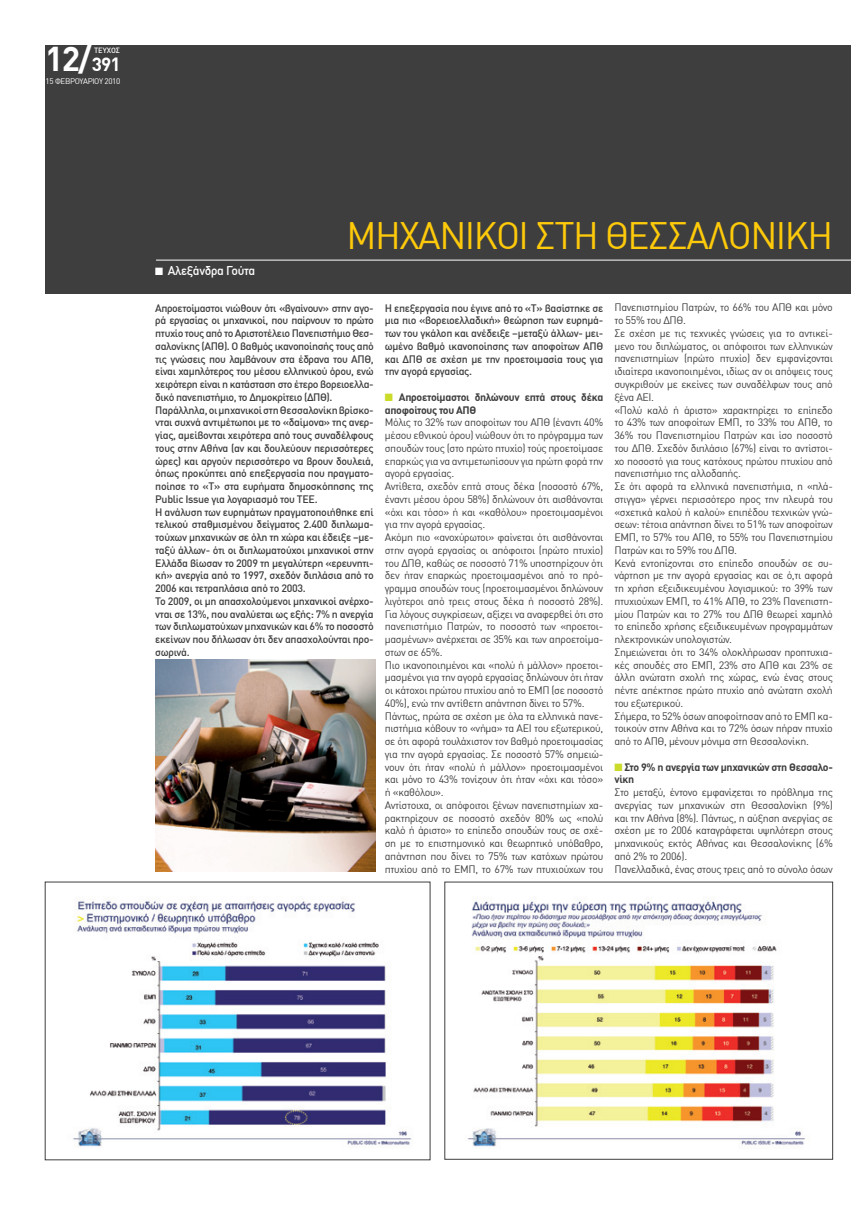
<style>
.page{position:relative;width:851px;height:1205px;background:#fff}
.page>*{position:absolute;margin:0;border:0;box-sizing:border-box;transform-origin:0 0}
.t1{font:37.5px "DIN Greek";letter-spacing:-.04em;color:#feca0a}
.t2{font:700 33.75px "DIN Greek";color:#fff}
.t3{font:500 12.5px "DIN Greek";letter-spacing:-.025em;color:#fff}
.t4{font:10.62px/12.8px "DIN Greek";letter-spacing:-.03em;color:#3e3e3f}
.t5{font:500 10.62px/12.8px "DIN Greek";letter-spacing:-.03em;color:#3e3e3f}
.t6{font:700 10.62px/12.8px "DIN Greek";letter-spacing:-.03em;color:#3e3e3f}
.t7{font:8px "DIN Greek";letter-spacing:-.04em;color:#fff}
.t8{font:500 7.5px "DIN Greek";color:#fff}
.s1{font-size:18.75px}
.s2{color:#cadb2a}
</style>
<div class="page">
<div style="left:45px;top:45px;width:805px;height:248px;background:#3e3e3f"></div>
<hr style="left:156px;top:260px;width:694px;height:1px;background:#fff">
<img style="left:467px;top:901px;width:338px;height:246px">
<img style="left:73px;top:899px;width:339px;height:248px">
<img style="left:155px;top:659px;width:220px;height:213px">
<h2 class="t2" style="left:45px;top:39px;width:77px">12/<span class="s1">391</span></h2>
<p class="t8" style="left:94px;top:46px;width:27px">ΤΕΥΧΟΣ</p>
<p class="t7" style="left:46px;top:76px;width:76px">15 ΦEBPOYAPIOY 2010</p>
<h1 class="t1" style="left:346px;top:214px;width:488px">ΜΗΧΑΝΙΚΟΙ ΣΤΗ ΘΕΣΣΑΛΟΝΙΚΗ</h1>
<p class="t3" style="left:155px;top:263px;width:102px">■ Αλεξάνδρα Γούτα</p>
<p class="t5" style="left:155px;top:301px;width:220px">Απροετοίμαστοι νιώθουν ότι «βγαίνουν» στην αγο&shy;ρά εργασίας οι μηχανικοί, που παίρνουν το πρώτο πτυχίο τους από το Αριστοτέλειο Πανεπιστήμιο Θεσ&shy;σαλονίκης (ΑΠΘ). Ο βαθμός ικανοποίησής τους από τις γνώσεις που λαμβάνουν στα έδρανα του ΑΠΘ, είναι χαμηλότερος του μέσου ελληνικού όρου, ενώ χειρότερη είναι η κατάσταση στο έτερο βορειοελλα&shy;δικό πανεπιστήμιο, το Δημοκρίτειο (ΔΠΘ).<br>Παράλληλα, οι μηχανικοί στη Θεσσαλονίκη βρίσκο&shy;νται συχνά αντιμέτωποι με το «δαίμονα» της ανερ&shy;γίας, αμείβονται χειρότερα από τους συναδέλφους τους στην Αθήνα (αν και δουλεύουν περισσότερες ώρες) και αργούν περισσότερο να βρουν δουλειά, όπως προκύπτει από επεξεργασία που πραγματο&shy;ποίησε το «Τ» στα ευρήματα δημοσκόπησης της Public Issue για λογαριασμό του ΤΕΕ.<br>Η ανάλυση των ευρημάτων πραγματοποιήθηκε επί τελικού σταθμισμένου δείγματος 2.400 διπλωμα&shy;τούχων μηχανικών σε όλη τη χώρα και έδειξε –με&shy;ταξύ άλλων- ότι οι διπλωματούχοι μηχανικοί στην Ελλάδα βίωσαν το 2009 τη μεγαλύτερη «ερευνητι&shy;κή» ανεργία από το 1997, σχεδόν διπλάσια από το 2006 και τετραπλάσια από το 2003.<br>Το 2009, οι μη απασχολούμενοι μηχανικοί ανέρχο&shy;νται σε 13%, που αναλύεται ως εξής: 7% η ανεργία των διπλωματούχων μηχανικών και 6% το ποσοστό εκείνων που δήλωσαν ότι δεν απασχολούνται προ&shy;σωρινά.</p>
<p class="t5" style="left:385px;top:301px;width:220px;text-align:justify">Η επεξεργασία που έγινε από το «Τ» βασίστηκε σε μια πιο «βορειοελλαδική» θεώρηση των ευρημά&shy;των του γκάλοπ και ανέδειξε –μεταξύ άλλων- μει&shy;ωμένο βαθμό ικανοποίησης των αποφοίτων ΑΠΘ και ΔΠΘ σε σχέση με την προετοιμασία τους για την αγορά εργασίας.</p>
<p class="t6" style="left:385px;top:390px;width:220px"><span class="s2">■</span> Απροετοίμαστοι δηλώνουν επτά στους δέκα αποφοίτους του ΑΠΘ</p>
<p class="t4" style="left:385px;top:416px;width:220px">Μόλις το 32% των αποφοίτων του ΑΠΘ (έναντι 40% μέσου εθνικού όρου) νιώθουν ότι το πρόγραμμα των σπουδών τους (στο πρώτο πτυχίο) τούς προετοίμασε επαρκώς για να αντιμετωπίσουν για πρώτη φορά την αγορά εργασίας.<br>Αντίθετα, σχεδόν επτά στους δέκα (ποσοστό 67%, έναντι μέσου όρου 58%) δηλώνουν ότι αισθάνονται «όχι και τόσο» ή και «καθόλου» προετοιμασμένοι για την αγορά εργασίας.<br>Ακόμη πιο «ανοχύρωτοι» φαίνεται ότι αισθάνονται στην αγορά εργασίας οι απόφοιτοι (πρώτο πτυχίο) του ΔΠΘ, καθώς σε ποσοστό 71% υποστηρίζουν ότι δεν ήταν επαρκώς προετοιμασμένοι από το πρό&shy;γραμμα σπουδών τους (προετοιμασμένοι δηλώνουν λιγότεροι από τρεις στους δέκα ή ποσοστό 28%).<br>Για λόγους συγκρίσεων, αξίζει να αναφερθεί ότι στο πανεπιστήμιο Πατρών, το ποσοστό των «προετοι&shy;μασμένων» ανέρχεται σε 35% και των απροετοίμα&shy;στων σε 65%.<br>Πιο ικανοποιημένοι και «πολύ ή μάλλον» προετοι&shy;μασμένοι για την αγορά εργασίας δηλώνουν ότι ήταν οι κάτοχοι πρώτου πτυχίου από το ΕΜΠ (σε ποσοστό 40%), ενώ την αντίθετη απάντηση δίνει το 57%.<br>Πάντως, πρώτα σε σχέση με όλα τα ελληνικά πανε&shy;πιστήμια κόβουν το «νήμα» τα ΑΕΙ του εξωτερικού, σε ότι αφορά τουλάχιστον τον βαθμό προετοιμασίας για την αγορά εργασίας. Σε ποσοστό 57% σημειώ&shy;νουν ότι ήταν «πολύ ή μάλλον» προετοιμασμένοι και μόνο το 43% τονίζουν ότι ήταν «όχι και τόσο» ή «καθόλου».<br>Αντίστοιχα, οι απόφοιτοι ξένων πανεπιστημίων χα&shy;ρακτηρίζουν σε ποσοστό σχεδόν 80% ως «πολύ καλό ή άριστο» το επίπεδο σπουδών τους σε σχέ&shy;ση με το επιστημονικό και θεωρητικό υπόβαθρο, απάντηση που δίνει το 75% των κατόχων πρώτου πτυχίου από το ΕΜΠ, το 67% των πτυχιούχων του</p>
<p class="t4" style="left:614px;top:301px;width:220px">Πανεπιστημίου Πατρών, το 66% του ΑΠΘ και μόνο το 55% του ΔΠΘ.<br>Σε σχέση με τις τεχνικές γνώσεις για το αντικεί&shy;μενο του διπλώματος, οι απόφοιτοι των ελληνικών πανεπιστημίων (πρώτο πτυχίο) δεν εμφανίζονται ιδιαίτερα ικανοποιημένοι, ιδίως αν οι απόψεις τους συγκριθούν με εκείνες των συναδέλφων τους από ξένα ΑΕΙ.<br>«Πολύ καλό ή άριστο» χαρακτηρίζει το επίπεδο το 43% των αποφοίτων ΕΜΠ, το 33% του ΑΠΘ, το 36% του Πανεπιστημίου Πατρών και ίσο ποσοστό του ΔΠΘ. Σχεδόν διπλάσιο (67%) είναι το αντίστοι&shy;χο ποσοστό για τους κατόχους πρώτου πτυχίου από πανεπιστήμιο της αλλοδαπής.<br>Σε ότι αφορά τα ελληνικά πανεπιστήμια, η «πλά&shy;στιγγα» γέρνει περισσότερο προς την πλευρά του «σχετικά καλού ή καλού» επιπέδου τεχνικών γνώ&shy;σεων: τέτοια απάντηση δίνει το 51% των αποφοίτων ΕΜΠ, το 57% του ΑΠΘ, το 55% του Πανεπιστημίου Πατρών και το 59% του ΔΠΘ.<br>Κενά εντοπίζονται στο επίπεδο σπουδών σε συ&shy;νάρτηση με την αγορά εργασίας και σε ό,τι αφορά τη χρήση εξειδικευμένου λογισμικού: το 39% των πτυχιούχων ΕΜΠ, το 41% ΑΠΘ, το 23% Πανεπιστη&shy;μίου Πατρών και το 27% του ΔΠΘ θεωρεί χαμηλό το επίπεδο χρήσης εξειδικευμένων προγραμμάτων ηλεκτρονικών υπολογιστών.<br>Σημειώνεται ότι το 34% ολοκλήρωσαν προπτυχια&shy;κές σπουδές στο ΕΜΠ, 23% στο ΑΠΘ και 23% σε άλλη ανώτατη σχολή της χώρας, ενώ ένας στους πέντε απέκτησε πρώτο πτυχίο από ανώτατη σχολή του εξωτερικού.<br>Σήμερα, το 52% όσων αποφοίτησαν από το ΕΜΠ κα&shy;τοικούν στην Αθήνα και το 72% όσων πήραν πτυχίο από το ΑΠΘ, μένουν μόνιμα στη Θεσσαλονίκη.</p>
<p class="t6" style="left:614px;top:760px;width:220px"><span class="s2">■</span> Στο 9% η ανεργία των μηχανικών στη Θεσσαλο&shy;νίκη</p>
<p class="t4" style="left:614px;top:786px;width:220px">Στο μεταξύ, έντονο εμφανίζεται το πρόβλημα της ανεργίας των μηχανικών στη Θεσσαλονίκη (9%) και την Αθήνα (8%). Πάντως, η αύξηση ανεργίας σε σχέση με το 2006 καταγράφεται υψηλότερη στους μηχανικούς εκτός Αθήνας και Θεσσαλονίκης (6% από 2% το 2006).<br>Πανελλαδικά, ένας στους τρεις από το σύνολο όσων</p>
</div>
